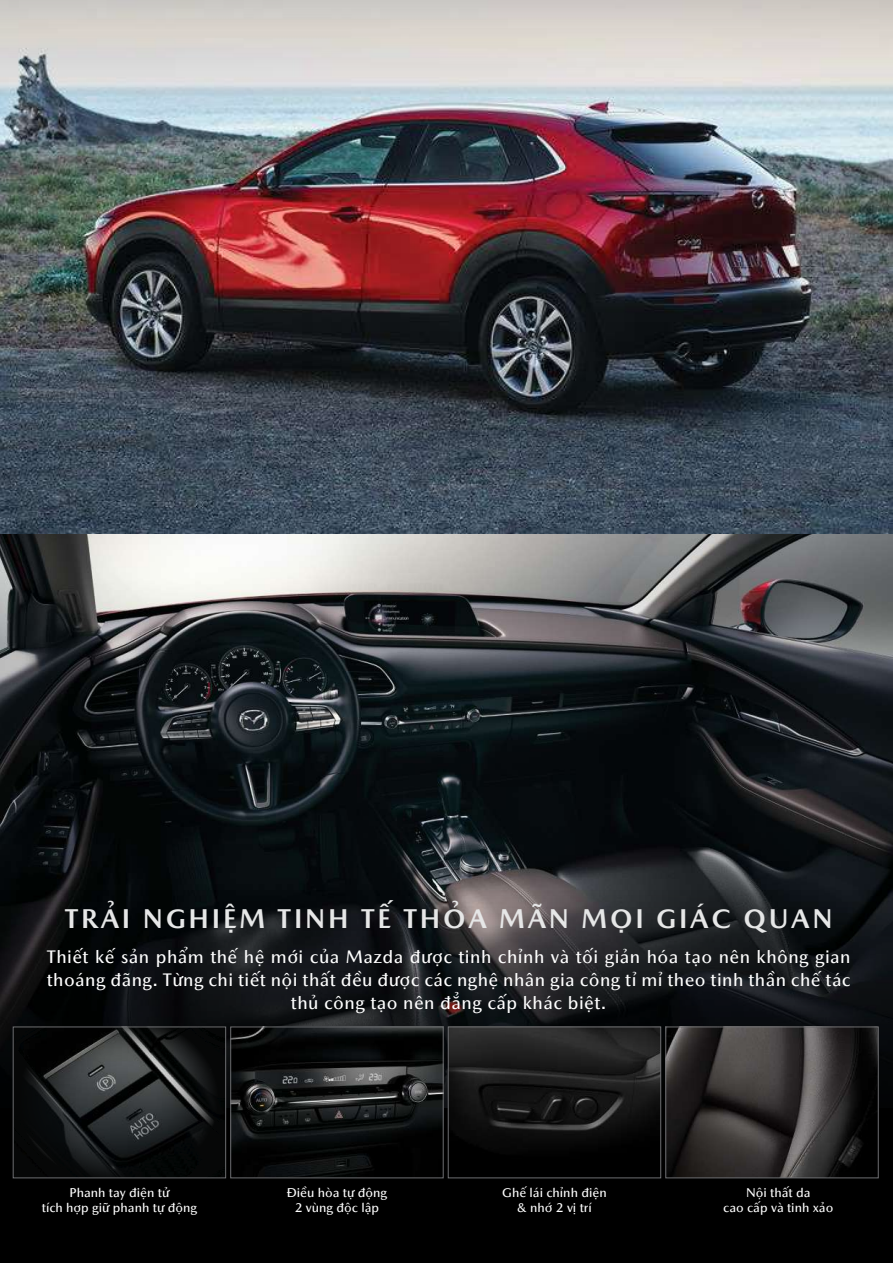
<style>
.page{position:relative;width:893px;height:1263px;background:#fff}
.page>*{position:absolute;margin:0;border:0;box-sizing:border-box;transform-origin:0 0}
.t1{font:700 27.3px "Mazda Type Viet";letter-spacing:.1em;color:#e6e7e7}
.t2{font:500 18.3px/22.8px "Mazda Type Viet";letter-spacing:.025em;color:#fff;text-align:center}
.t3{font:500 12.9px/15.1px "Mazda Type Viet";color:#fff;text-align:center}
</style>
<div class="page">
<img style="left:0;top:533px;width:893px;height:276px">
<svg style="left:0;top:809px;width:893px;height:452px;background:#101214"></svg>
<svg style="left:15px;top:1028px;width:209px;height:148px;background:#1b1d1e"></svg>
<div style="left:13px;top:1026px;width:213px;height:152px;border:1px solid #6d6e71"></div>
<img style="left:450px;top:1028px;width:209px;height:148px">
<div style="left:448px;top:1026px;width:213px;height:152px;border:1px solid #6d6e71"></div>
<img style="left:232px;top:1028px;width:210px;height:148px">
<div style="left:230px;top:1026px;width:214px;height:152px;border:1px solid #6d6e71"></div>
<img style="left:667px;top:1028px;width:210px;height:148px">
<div style="left:665px;top:1026px;width:214px;height:152px;border:1px solid #6d6e71"></div>
<img style="left:0;top:247px;width:893px;height:286px">
<img style="left:0;top:0;width:893px;height:247px">
<h1 class="t1" style="left:65px;top:897px;width:769px">TRẢI NGHIỆM TINH TẾ THỎA MÃN MỌI GIÁC QUAN</h1>
<p class="t2" style="left:47px;top:944px;width:805px">Thiết kế sản phẩm thế hệ mới của Mazda được tinh chỉnh và tối giản hóa tạo nên không gian thoáng đãng. Từng chi tiết nội thất đều được các nghệ nhân gia công tỉ mỉ theo tinh thần chế tác thủ công tạo nên đẳng cấp khác biệt.</p>
<p class="t3" style="left:42px;top:1184px;width:157px">Phanh tay điện tử<br>tích hợp giữ phanh tự động</p>
<p class="t3" style="left:287px;top:1184px;width:102px">Điều hòa tự động<br>2 vùng độc lập</p>
<p class="t3" style="left:502px;top:1184px;width:106px">Ghế lái chỉnh điện &amp; nhớ 2 vị trí</p>
<p class="t3" style="left:723px;top:1184px;width:112px">Nội thất da<br>cao cấp và tinh xảo</p>
</div>
